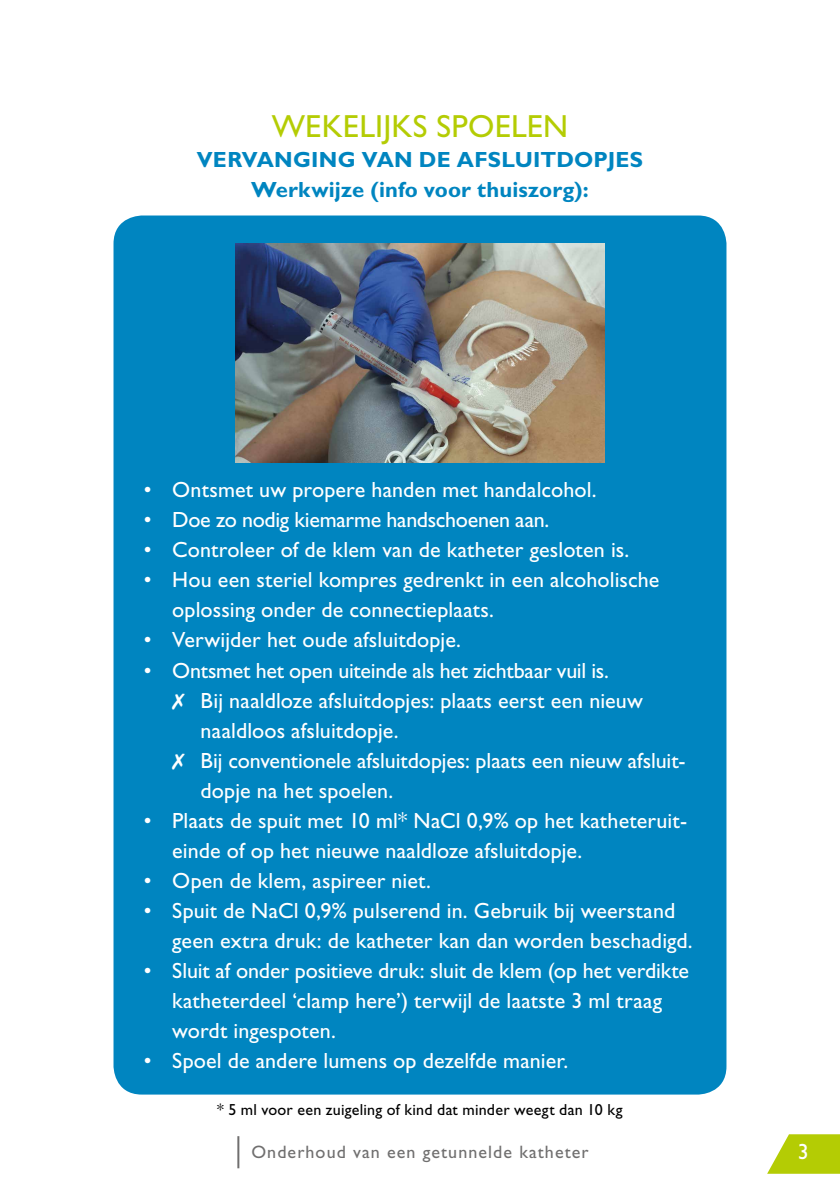
<style>
.page{position:relative;width:840px;height:1191px;background:#fff}
.page>*{position:absolute;margin:0;border:0;box-sizing:border-box;transform-origin:0 0}
.t1{font:32px "Gill Sans Std";letter-spacing:.01em;color:#b4cc04}
.t2{font:22px/30px "Gill Sans Std";letter-spacing:.005em;color:#fff}
.t3{font:22px "Gill Sans Std";letter-spacing:-.015em;color:#fff}
.t4{font:700 22px/30px "Gill Sans Std";letter-spacing:.005em;color:#0085c0;text-align:center}
.t5{font:18px "Gill Sans Std";letter-spacing:.06em;color:#706f6f}
.t6{font:16px "Gill Sans Std";letter-spacing:.015em;color:#000}
</style>
<div class="page">
<svg style="left:767px;top:1134px;width:72px;height:39px"></svg>
<hr style="left:237px;top:1136px;width:2px;height:32px;background:#706f6f">
<div style="left:113px;top:215px;width:613px;height:879px;background:#0085c0;border-radius:28px"></div>
<img style="left:235px;top:244px;width:369px;height:218px">
<h1 class="t1" style="left:271px;top:108px;width:298px">WEKELIJKS SPOELEN</h1>
<p class="t4" style="left:197px;top:145px;width:447px">VERVANGING VAN DE AFSLUITDOPJES<br>Werkwijze (info voor thuiszorg):</p>
<p class="t2" style="left:144px;top:475px;width:454px">• Ontsmet uw propere handen met handalcohol.</p>
<p class="t3" style="left:144px;top:507px;width:407px">• Doe zo nodig kiemarme handschoenen aan.</p>
<p class="t2" style="left:144px;top:535px;width:486px">• Controleer of de klem van de katheter gesloten is.</p>
<p class="t2" style="left:172px;top:565px;width:488px;text-indent:-28px">• Hou een steriel kompres gedrenkt in een alcoholische oplossing onder de connectieplaats.</p>
<p class="t2" style="left:144px;top:625px;width:318px">• Verwijder het oude afsluitdopje.</p>
<p class="t3" style="left:144px;top:657px;width:466px">• Ontsmet het open uiteinde als het zichtbaar vuil is.</p>
<p class="t2" style="left:172px;top:685px;width:472px">✗ Bij naaldloze afsluitdopjes: plaats eerst een nieuw</p>
<p class="t2" style="left:200px;top:715px;width:199px">naaldloos afsluitdopje.</p>
<p class="t2" style="left:172px;top:745px;width:514px">✗ Bij conventionele afsluitdopjes: plaats een nieuw afsluit-</p>
<p class="t2" style="left:200px;top:775px;width:194px">dopje na het spoelen.</p>
<p class="t2" style="left:172px;top:805px;width:516px;text-indent:-28px">• Plaats de spuit met 10 ml* NaCl 0,9% op het katheteruit&shy;einde of op het nieuwe naaldloze afsluitdopje.</p>
<p class="t2" style="left:144px;top:865px;width:288px">• Open de klem, aspireer niet.</p>
<p class="t2" style="left:172px;top:895px;width:521px;text-indent:-28px">• Spuit de NaCl 0,9% pulserend in. Gebruik bij weerstand geen extra druk: de katheter kan dan worden beschadigd.</p>
<p class="t2" style="left:172px;top:955px;width:518px;text-indent:-28px">• Sluit af onder positieve druk: sluit de klem (op het verdikte katheterdeel ‘clamp here’) terwijl de laatste 3 ml traag wordt ingespoten.</p>
<p class="t2" style="left:144px;top:1045px;width:425px">• Spoel de andere lumens op dezelfde manier.</p>
<p class="t6" style="left:217px;top:1100px;width:406px">* 5 ml voor een zuigeling of kind dat minder weegt dan 10 kg</p>
<p class="t5" style="left:251px;top:1141px;width:338px">Onderhoud van een getunnelde katheter</p>
<p class="t2" style="left:797px;top:1136px;width:12px">3</p>
</div>
